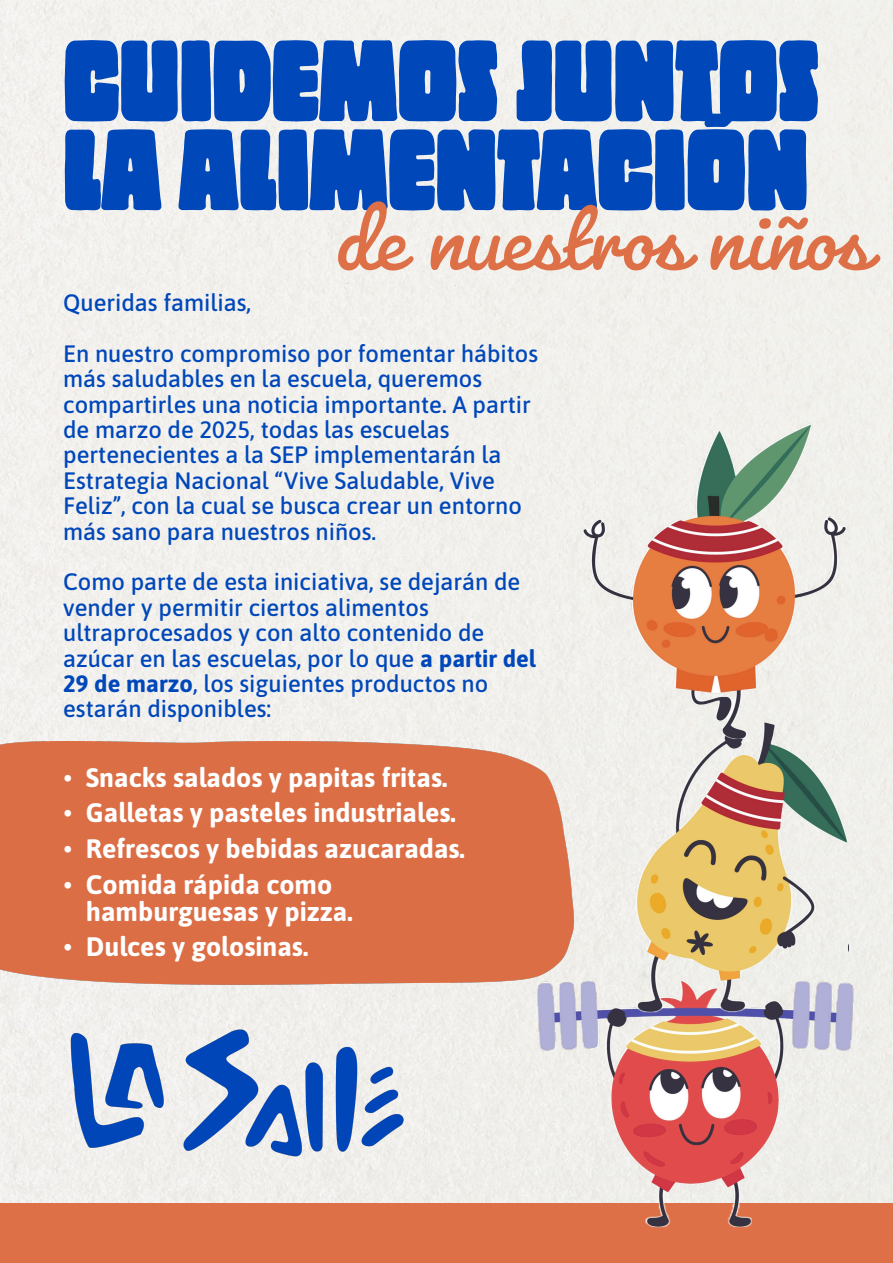
<style>
.page{position:relative;width:893px;height:1263px;background:#fff}
.page>*{position:absolute;margin:0;border:0;box-sizing:border-box;transform-origin:0 0}
.t1{font:107.25px/89.1px "Copal Std Solid";color:#0047ba}
.t2{font:104.4px "Pacifico";color:#de7047}
.t3{font:700 26.7px/26.7px "Asap";color:#fff}
.t4{font:500 23.7px/25.3px "Asap";color:#0047ba}
.s1{font-weight:700}
.s2{font-family:"Times New Roman";font-weight:400}
</style>
<div class="page">
<div style="left:0;top:0;width:893px;height:1204px;background:#f1f0ec"></div>
<div style="left:0;top:1204px;width:893px;height:59px;background:#de7047"></div>
<img style="left:532px;top:886px;width:327px;height:342px">
<img style="left:632px;top:743px;width:216px;height:305px">
<img style="left:575px;top:414px;width:282px;height:329px">
<div style="left:0;top:741px;width:574px;height:243px;background:#dc6e46"></div>
<img style="left:63px;top:1026px;width:351px;height:138px">
<h1 class="t1" style="left:63px;top:35px;width:757px">CUIDEMOS JUNTOS<br>LA ALIMENTACIÓN</h1>
<h2 class="t2" style="left:336px;top:173px;width:534px">de nuestros niños</h2>
<p class="t4" style="left:63px;top:276px;width:477px;line-height:50.8px">Queridas familias,<br>En nuestro compromiso por fomentar hábitos</p>
<p class="t4" style="left:63px;top:365px;width:469px">más saludables en la escuela, queremos compartirles una noticia importante. A partir de marzo de 2025, todas las escuelas pertenecientes a la SEP implementarán la Estrategia Nacional “Vive Saludable, Vive Feliz”, con la cual se busca crear un entorno más sano para nuestros niños.</p>
<p class="t4" style="left:63px;top:568px;width:474px">Como parte de esta iniciativa, se dejarán de vender y permitir ciertos alimentos ultraprocesados y con alto contenido de azúcar en las escuelas, por lo que <span class="s1">a partir del 29 de marzo</span>, los siguientes productos no estarán disponibles:</p>
<p class="t3" style="left:63px;top:763px;width:386px"><span class="s2">•</span> Snacks salados y papitas fritas.</p>
<p class="t3" style="left:63px;top:798px;width:394px"><span class="s2">•</span> Galletas y pasteles industriales.</p>
<p class="t3" style="left:63px;top:834px;width:403px"><span class="s2">•</span> Refrescos y bebidas azucaradas.</p>
<p class="t3" style="left:86px;top:870px;width:268px;text-indent:-23px"><span class="s2">•</span> Comida rápida como hamburguesas y pizza.</p>
<p class="t3" style="left:63px;top:932px;width:247px"><span class="s2">•</span> Dulces y golosinas.</p>
</div>
